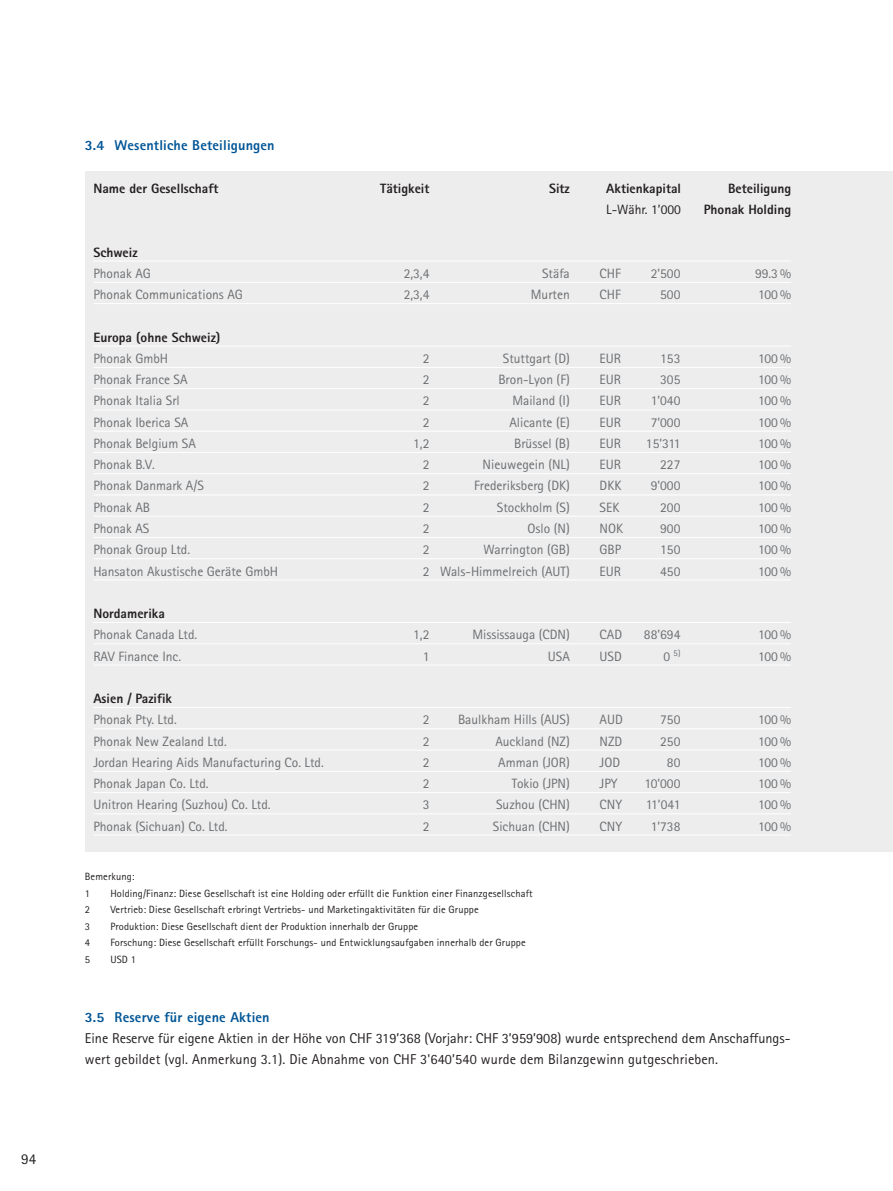
<style>
.page{position:relative;width:893px;height:1191px;background:#fff}
.page>*{position:absolute;margin:0;border:0;box-sizing:border-box;transform-origin:0 0}
.t1{font:15px "Rotis Sans Serif";color:#231f20}
.t2{font:14.25px/21.3px "Rotis Sans Serif";color:#231f20}
.t3{font:800 14.25px "Rotis Sans Serif";letter-spacing:.01em;color:#005596}
.t4{font:13.5px/21.3px "Rotis Sans Serif";color:#6c6e70}
.t5{font:800 13.5px/21.3px "Rotis Sans Serif";color:#231f20;text-align:right}
.t6{font:13.5px "Rotis Sans Serif";color:#231f20}
.t7{font:10.5px/16.5px "Rotis Sans Serif";letter-spacing:.01em;color:#231f20}
.t8{font:8.7px "Rotis Sans Serif";color:#6c6e70}
.s1{font-size:13.5px}
</style>
<div class="page">
<div style="left:85px;top:172px;width:807px;height:680px;background:#ededee"></div>
<hr style="left:93px;top:261px;width:698px;height:1px;background:#fff">
<hr style="left:93px;top:282px;width:698px;height:1px;background:#fff">
<hr style="left:93px;top:303px;width:698px;height:1px;background:#fff">
<hr style="left:93px;top:346px;width:698px;height:1px;background:#fff">
<hr style="left:93px;top:367px;width:698px;height:1px;background:#fff">
<hr style="left:93px;top:388px;width:698px;height:1px;background:#fff">
<hr style="left:93px;top:410px;width:698px;height:1px;background:#fff">
<hr style="left:93px;top:431px;width:698px;height:1px;background:#fff">
<hr style="left:93px;top:452px;width:698px;height:1px;background:#fff">
<hr style="left:93px;top:473px;width:698px;height:1px;background:#fff">
<hr style="left:93px;top:495px;width:698px;height:1px;background:#fff">
<hr style="left:93px;top:516px;width:698px;height:1px;background:#fff">
<hr style="left:93px;top:537px;width:698px;height:1px;background:#fff">
<hr style="left:93px;top:558px;width:698px;height:1px;background:#fff">
<hr style="left:93px;top:580px;width:698px;height:1px;background:#fff">
<hr style="left:93px;top:622px;width:698px;height:1px;background:#fff">
<hr style="left:93px;top:644px;width:698px;height:1px;background:#fff">
<hr style="left:93px;top:665px;width:698px;height:1px;background:#fff">
<hr style="left:93px;top:707px;width:698px;height:1px;background:#fff">
<hr style="left:93px;top:729px;width:698px;height:1px;background:#fff">
<hr style="left:93px;top:750px;width:698px;height:1px;background:#fff">
<hr style="left:93px;top:771px;width:698px;height:1px;background:#fff">
<hr style="left:93px;top:792px;width:698px;height:1px;background:#fff">
<hr style="left:93px;top:814px;width:698px;height:1px;background:#fff">
<hr style="left:93px;top:835px;width:698px;height:1px;background:#fff">
<p class="t1" style="left:21px;top:1154px;width:17px">94</p>
<p class="t3" style="left:85px;top:140px;width:191px">3.4 Wesentliche Beteiligungen</p>
<p class="t5" style="left:93px;top:179px;width:126px">Name der Gesellschaft</p>
<p class="t5" style="left:93px;top:243px;width:46px">Schweiz</p>
<p class="t4" style="left:93px;top:264px;width:151px">Phonak AG<br>Phonak Communications AG</p>
<p class="t5" style="left:93px;top:328px;width:128px">Europa (ohne Schweiz)</p>
<p class="t4" style="left:93px;top:349px;width:186px">Phonak GmbH<br>Phonak France SA<br>Phonak Italia Srl<br>Phonak Iberica SA<br>Phonak Belgium SA<br>Phonak B.V.<br>Phonak Danmark A/S<br>Phonak AB<br>Phonak AS<br>Phonak Group Ltd.<br>Hansaton Akustische Geräte GmbH</p>
<p class="t5" style="left:93px;top:604px;width:73px">Nordamerika</p>
<p class="t4" style="left:93px;top:625px;width:105px">Phonak Canada Ltd.<br>RAV Finance Inc.</p>
<p class="t5" style="left:93px;top:689px;width:80px">Asien / Pazifik</p>
<p class="t4" style="left:93px;top:710px;width:232px">Phonak Pty. Ltd.<br>Phonak New Zealand Ltd.<br>Jordan Hearing Aids Manufacturing Co. Ltd.<br>Phonak Japan Co. Ltd.<br>Unitron Hearing (Suzhou) Co. Ltd.<br>Phonak (Sichuan) Co. Ltd.</p>
<p class="t5" style="left:380px;top:179px;width:51px">Tätigkeit</p>
<p class="t5" style="left:549px;top:179px;width:22px">Sitz</p>
<p class="t4" style="left:403px;top:264px;width:27px">2,3,4<br>2,3,4</p>
<p class="t4" style="left:531px;top:264px;width:40px;text-align:right">Stäfa<br>Murten</p>
<p class="t4" style="left:413px;top:349px;width:18px;text-align:right">2<br>2<br>2<br>2<br>1,2<br>2<br>2<br>2<br>2<br>2<br>2</p>
<p class="t4" style="left:440px;top:349px;width:131px;text-align:right">Stuttgart (D)<br>Bron-Lyon (F)<br>Mailand (I)<br>Alicante (E)<br>Brüssel (B)<br>Nieuwegein (NL)<br>Frederiksberg (DK)<br>Stockholm (S)<br>Oslo (N)<br>Warrington (GB)<br>Wals-Himmelreich (AUT)</p>
<p class="t4" style="left:413px;top:625px;width:18px;text-align:right">1,2<br>1</p>
<p class="t4" style="left:472px;top:625px;width:99px;text-align:right">Mississauga (CDN)<br>USA</p>
<p class="t4" style="left:422px;top:710px;width:8px;text-align:justify">2<br>2<br>2<br>2<br>3<br>2</p>
<p class="t4" style="left:458px;top:710px;width:113px;text-align:right">Baulkham Hills (AUS)<br>Auckland (NZ)<br>Amman (JOR)<br>Tokio (JPN)<br>Suzhou (CHN)<br>Sichuan (CHN)</p>
<p class="t7" style="left:85px;top:870px;width:51px">Bemerkung:<br>1</p>
<p class="t7" style="left:110px;top:886px;width:424px">Holding/Finanz: Diese Gesellschaft ist eine Holding oder erfüllt die Funktion einer Finanzgesellschaft</p>
<p class="t7" style="left:85px;top:903px;width:7px">2</p>
<p class="t7" style="left:110px;top:903px;width:370px">Vertrieb: Diese Gesellschaft erbringt Vertriebs- und Marketingaktivitäten für die Gruppe</p>
<p class="t7" style="left:85px;top:919px;width:7px">3</p>
<p class="t7" style="left:110px;top:919px;width:309px">Produktion: Diese Gesellschaft dient der Produktion innerhalb der Gruppe</p>
<p class="t7" style="left:85px;top:936px;width:7px">4</p>
<p class="t7" style="left:110px;top:936px;width:417px">Forschung: Diese Gesellschaft erfüllt Forschungs- und Entwicklungsaufgaben innerhalb der Gruppe</p>
<p class="t7" style="left:85px;top:952px;width:7px">5</p>
<p class="t7" style="left:110px;top:952px;width:27px">USD 1</p>
<p class="t5" style="left:606px;top:179px;width:76px">Aktienkapital</p>
<p class="t6" style="left:606px;top:205px;width:76px">L-Währ. 1’000</p>
<p class="t5" style="left:703px;top:179px;width:89px">Beteiligung<br>Phonak Holding</p>
<p class="t4" style="left:599px;top:264px;width:23px">CHF<br>CHF</p>
<p class="t4" style="left:650px;top:264px;width:31px;text-align:right">2’500<br>500</p>
<p class="t4" style="left:755px;top:264px;width:38px">99.3 %<br>100 %</p>
<p class="t4" style="left:599px;top:349px;width:25px">EUR<br>EUR<br>EUR<br>EUR<br>EUR<br>EUR<br>DKK<br>SEK<br>NOK<br>GBP<br>EUR</p>
<p class="t4" style="left:646px;top:349px;width:36px;text-align:right">153<br>305<br>1’040<br>7’000<br>15’311<br>227<br>9’000<br>200<br>900<br>150<br>450</p>
<p class="t4" style="left:758px;top:349px;width:34px;text-align:justify">100 % 100 % 100 % 100 % 100 % 100 % 100 % 100 % 100 % 100 % 100 %</p>
<p class="t4" style="left:599px;top:625px;width:24px">CAD<br>USD</p>
<p class="t4" style="left:644px;top:625px;width:38px">88’694</p>
<p class="t8" style="left:663px;top:650px;width:19px"><span class="s1">0</span> 5)</p>
<p class="t4" style="left:758px;top:625px;width:34px">100 %<br>100 %</p>
<p class="t4" style="left:599px;top:710px;width:25px">AUD<br>NZD<br>JOD<br>JPY<br>CNY<br>CNY</p>
<p class="t4" style="left:644px;top:710px;width:38px;text-align:right">750<br>250<br>80<br>10’000<br>11’041<br>1’738</p>
<p class="t4" style="left:758px;top:710px;width:34px;text-align:justify">100 % 100 % 100 % 100 % 100 % 100 %</p>
<p class="t3" style="left:85px;top:1012px;width:186px">3.5 Reserve für eigene Aktien</p>
<p class="t2" style="left:85px;top:1029px;width:707px">Eine Reserve für eigene Aktien in der Höhe von CHF 319’368 (Vorjahr: CHF 3’959’908) wurde entsprechend dem Anschaffungs&shy;wert gebildet (vgl. Anmerkung 3.1). Die Abnahme von CHF 3'640’540 wurde dem Bilanzgewinn gutgeschrieben.</p>
</div>
